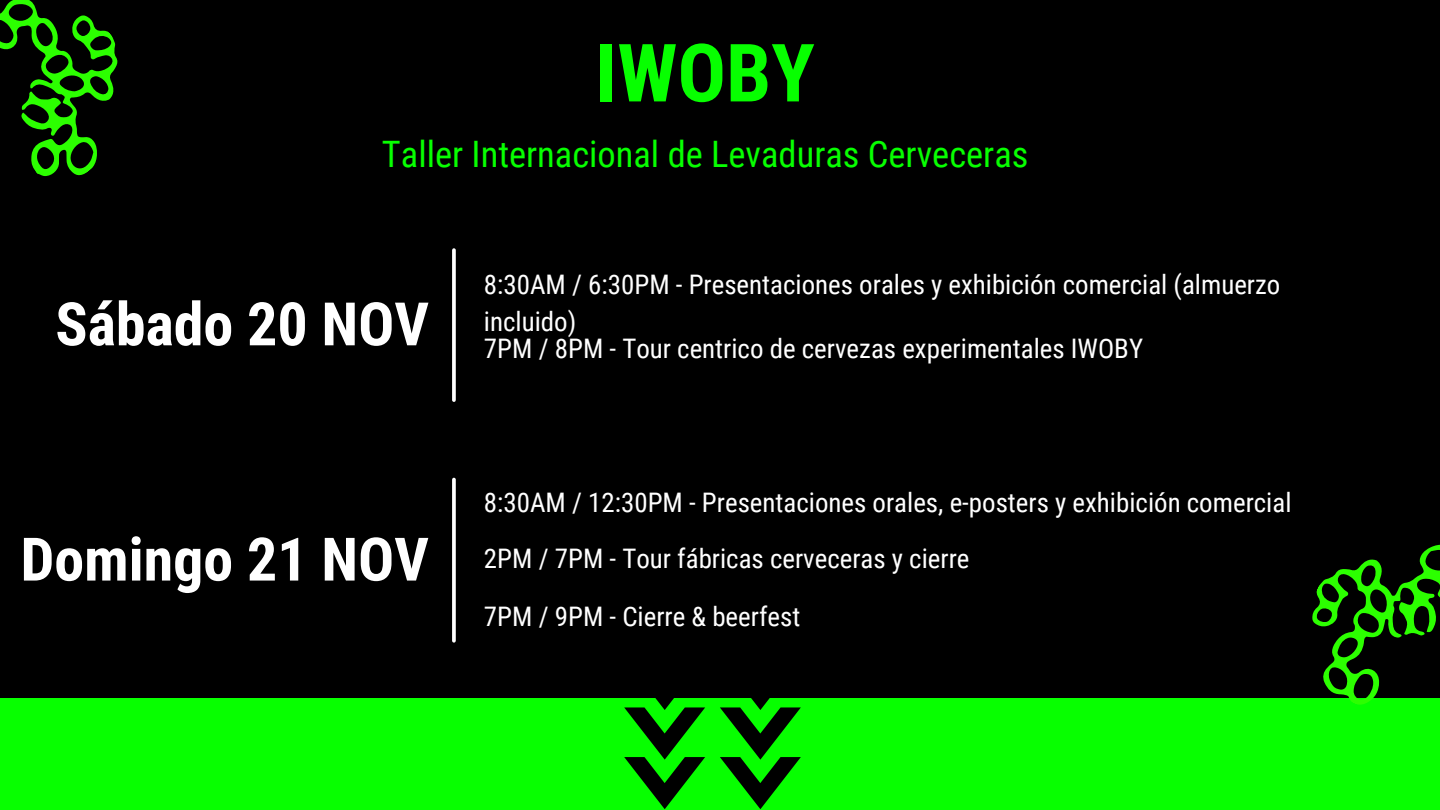
<style>
.page{position:relative;width:1440px;height:810px;background:#000}
.page>*{position:absolute;margin:0;border:0;box-sizing:border-box;transform-origin:0 0}
.t1{font:700 80.5px "Roboto Condensed";color:#07ff00}
.t2{font:700 60px "Roboto Condensed";color:#fff}
.t3{font:36.5px "Roboto Condensed";color:#07ff00}
.t4{font:26.9px/37.3px "Roboto Condensed";color:#fff}
</style>
<div class="page">
<div style="left:0;top:698px;width:1440px;height:112px;background:#07ff00"></div>
<svg style="left:720px;top:698px;width:81px;height:111px"></svg>
<svg style="left:624px;top:698px;width:81px;height:111px"></svg>
<svg style="left:0;top:0;width:118px;height:177px"></svg>
<svg style="left:1312px;top:544px;width:128px;height:161px"></svg>
<svg style="left:452px;top:250px;width:4px;height:150px"></svg>
<svg style="left:452px;top:480px;width:4px;height:161px"></svg>
<p class="t1" style="left:596px;top:27px;width:221px">IWOBY</p>
<p class="t3" style="left:382px;top:134px;width:648px">Taller Internacional de Levaduras Cerveceras</p>
<p class="t2" style="left:55px;top:290px;width:375px">Sábado 20 NOV</p>
<p class="t2" style="left:20px;top:525px;width:410px">Domingo 21 NOV</p>
<p class="t4" style="left:484px;top:266px;width:798px">8:30AM / 6:30PM - Presentaciones orales y exhibición comercial (almuerzo incluido)</p>
<p class="t4" style="left:484px;top:331px;width:661px">7PM / 8PM - Tour centrico de cervezas experimentales IWOBY</p>
<p class="t4" style="left:484px;top:484px;width:809px">8:30AM / 12:30PM - Presentaciones orales, e-posters y exhibición comercial</p>
<p class="t4" style="left:484px;top:540px;width:487px">2PM / 7PM - Tour fábricas cerveceras y cierre</p>
<p class="t4" style="left:484px;top:598px;width:318px">7PM / 9PM - Cierre &amp; beerfest</p>
</div>
